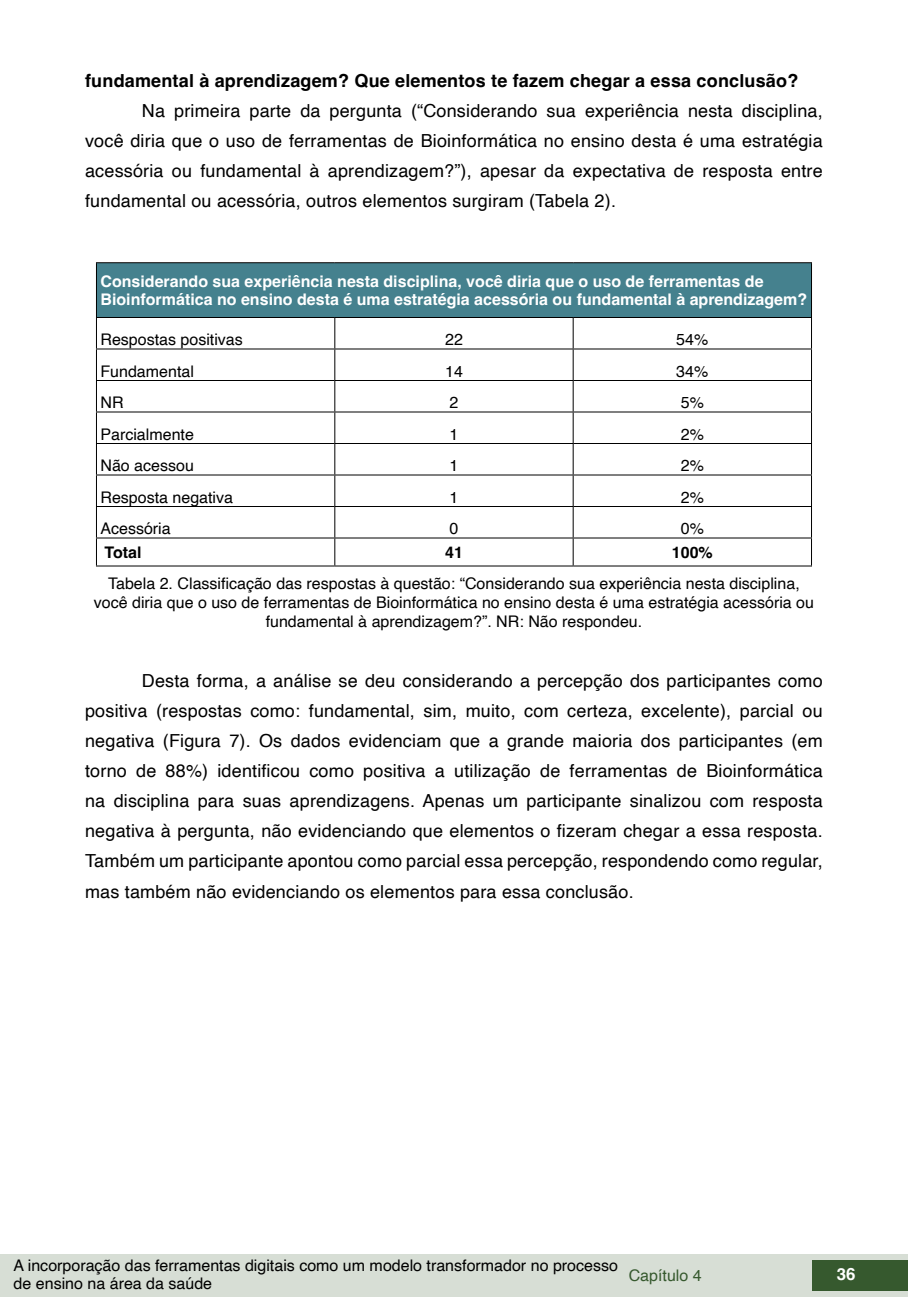
<style>
.page{position:relative;width:908px;height:1304px;background:#fff}
.page>*{position:absolute;margin:0;border:0;box-sizing:border-box;transform-origin:0 0}
.t1{font:18px/30px "Helvetica";letter-spacing:.01em;color:#000;text-align:justify}
.t2{font:700 18px "Helvetica";letter-spacing:.01em;color:#000}
.t3{font:700 16.8px "Helvetica";color:#fff}
.t4{font:16px/19.2px "Helvetica";color:#000}
.t5{font:700 16px/18px "Helvetica";color:#fff}
.t6{font:700 16px "Helvetica";color:#000}
.t7{font:16px "Helvetica";color:#36592e}
</style>
<div class="page">
<div style="left:0;top:1254px;width:906px;height:43px;background:#d7ded5"></div>
<div style="left:812px;top:1261px;width:95px;height:30px;background:#36592e"></div>
<div style="left:96px;top:263px;width:715px;height:54px;background:#45818e"></div>
<hr style="left:96px;top:262px;width:238px;height:1px;background:#000">
<hr style="left:96px;top:263px;width:1px;height:54px;background:#000">
<hr style="left:334px;top:262px;width:239px;height:1px;background:#000">
<hr style="left:573px;top:262px;width:238px;height:1px;background:#000">
<hr style="left:810px;top:263px;width:1px;height:54px;background:#000">
<hr style="left:96px;top:317px;width:238px;height:1px;background:#000">
<hr style="left:96px;top:318px;width:1px;height:30px;background:#000">
<hr style="left:334px;top:317px;width:239px;height:1px;background:#000">
<hr style="left:334px;top:318px;width:1px;height:30px;background:#000">
<hr style="left:573px;top:317px;width:238px;height:1px;background:#000">
<hr style="left:572px;top:318px;width:1px;height:30px;background:#000">
<hr style="left:810px;top:318px;width:1px;height:30px;background:#000">
<hr style="left:96px;top:348px;width:238px;height:1px;background:#000">
<hr style="left:96px;top:349px;width:1px;height:31px;background:#000">
<hr style="left:334px;top:348px;width:239px;height:1px;background:#000">
<hr style="left:334px;top:349px;width:1px;height:31px;background:#000">
<hr style="left:573px;top:348px;width:238px;height:1px;background:#000">
<hr style="left:572px;top:349px;width:1px;height:31px;background:#000">
<hr style="left:810px;top:349px;width:1px;height:31px;background:#000">
<hr style="left:96px;top:380px;width:238px;height:1px;background:#000">
<hr style="left:96px;top:381px;width:1px;height:30px;background:#000">
<hr style="left:334px;top:380px;width:239px;height:1px;background:#000">
<hr style="left:334px;top:381px;width:1px;height:30px;background:#000">
<hr style="left:573px;top:380px;width:238px;height:1px;background:#000">
<hr style="left:572px;top:381px;width:1px;height:30px;background:#000">
<hr style="left:810px;top:381px;width:1px;height:30px;background:#000">
<hr style="left:96px;top:411px;width:238px;height:1px;background:#000">
<hr style="left:96px;top:412px;width:1px;height:31px;background:#000">
<hr style="left:334px;top:411px;width:239px;height:1px;background:#000">
<hr style="left:334px;top:412px;width:1px;height:31px;background:#000">
<hr style="left:573px;top:411px;width:238px;height:1px;background:#000">
<hr style="left:572px;top:412px;width:1px;height:31px;background:#000">
<hr style="left:810px;top:412px;width:1px;height:31px;background:#000">
<hr style="left:96px;top:443px;width:238px;height:1px;background:#000">
<hr style="left:96px;top:444px;width:1px;height:30px;background:#000">
<hr style="left:334px;top:443px;width:239px;height:1px;background:#000">
<hr style="left:334px;top:444px;width:1px;height:30px;background:#000">
<hr style="left:573px;top:443px;width:238px;height:1px;background:#000">
<hr style="left:572px;top:444px;width:1px;height:30px;background:#000">
<hr style="left:810px;top:444px;width:1px;height:30px;background:#000">
<hr style="left:96px;top:474px;width:238px;height:1px;background:#000">
<hr style="left:96px;top:475px;width:1px;height:31px;background:#000">
<hr style="left:334px;top:474px;width:239px;height:1px;background:#000">
<hr style="left:334px;top:475px;width:1px;height:31px;background:#000">
<hr style="left:573px;top:474px;width:238px;height:1px;background:#000">
<hr style="left:572px;top:475px;width:1px;height:31px;background:#000">
<hr style="left:810px;top:475px;width:1px;height:31px;background:#000">
<hr style="left:96px;top:506px;width:238px;height:1px;background:#000">
<hr style="left:96px;top:507px;width:1px;height:30px;background:#000">
<hr style="left:334px;top:506px;width:239px;height:1px;background:#000">
<hr style="left:334px;top:507px;width:1px;height:30px;background:#000">
<hr style="left:573px;top:506px;width:238px;height:1px;background:#000">
<hr style="left:572px;top:507px;width:1px;height:30px;background:#000">
<hr style="left:810px;top:507px;width:1px;height:30px;background:#000">
<hr style="left:96px;top:537px;width:238px;height:1px;background:#000">
<svg style="left:96px;top:538px;width:1px;height:27px"></svg>
<hr style="left:334px;top:537px;width:239px;height:1px;background:#000">
<svg style="left:334px;top:538px;width:1px;height:27px"></svg>
<hr style="left:573px;top:537px;width:238px;height:1px;background:#000">
<svg style="left:572px;top:538px;width:1px;height:27px"></svg>
<hr style="left:96px;top:565px;width:238px;height:1px;background:#000">
<hr style="left:334px;top:565px;width:239px;height:1px;background:#000">
<hr style="left:573px;top:565px;width:238px;height:1px;background:#000">
<p class="t2" style="left:85px;top:70px;width:714px">fundamental à aprendizagem? Que elementos te fazem chegar a essa conclusão?</p>
<p class="t1" style="left:85px;top:96px;width:738px;text-indent:57px">Na primeira parte da pergunta (“Considerando sua experiência nesta disciplina, você diria que o uso de ferramentas de Bioinformática no ensino desta é uma estratégia acessória ou fundamental à aprendizagem?”), apesar da expectativa de resposta entre fundamental ou acessória, outros elementos surgiram (Tabela 2).</p>
<p class="t5" style="left:100px;top:274px;width:707px">Considerando sua experiência nesta disciplina, você diria que o uso de ferramentas de<br>Bioinformática no ensino desta é uma estratégia acessória ou fundamental à aprendizagem?</p>
<p class="t4" style="left:100px;top:330px;width:144px">Respostas positivas</p>
<p class="t4" style="left:445px;top:330px;width:19px">22</p>
<p class="t4" style="left:676px;top:330px;width:34px">54%</p>
<p class="t4" style="left:100px;top:362px;width:95px">Fundamental</p>
<p class="t4" style="left:445px;top:362px;width:19px">14</p>
<p class="t4" style="left:676px;top:362px;width:34px">34%</p>
<p class="t4" style="left:100px;top:393px;width:25px">NR</p>
<p class="t4" style="left:449px;top:393px;width:10px">2</p>
<p class="t4" style="left:680px;top:393px;width:25px">5%</p>
<p class="t4" style="left:100px;top:425px;width:95px">Parcialmente</p>
<p class="t4" style="left:449px;top:425px;width:10px">1</p>
<p class="t4" style="left:680px;top:425px;width:25px">2%</p>
<p class="t4" style="left:100px;top:456px;width:95px">Não acessou</p>
<p class="t4" style="left:449px;top:456px;width:10px">1</p>
<p class="t4" style="left:680px;top:456px;width:25px">2%</p>
<p class="t4" style="left:100px;top:488px;width:134px">Resposta negativa</p>
<p class="t4" style="left:449px;top:488px;width:10px">1</p>
<p class="t4" style="left:680px;top:488px;width:25px">2%</p>
<p class="t4" style="left:100px;top:519px;width:72px">Acessória</p>
<p class="t4" style="left:449px;top:519px;width:10px">0</p>
<p class="t4" style="left:680px;top:519px;width:25px">0%</p>
<p class="t6" style="left:104px;top:543px;width:39px">Total</p>
<p class="t6" style="left:445px;top:543px;width:19px">41</p>
<p class="t6" style="left:671px;top:543px;width:42px">100%</p>
<p class="t4" style="left:94px;top:574px;width:721px;text-align:center">Tabela 2. Classificação das respostas à questão: “Considerando sua experiência nesta disciplina, você diria que o uso de ferramentas de Bioinformática no ensino desta é uma estratégia acessória ou fundamental à aprendizagem?”. NR: Não respondeu.</p>
<p class="t1" style="left:85px;top:667px;width:738px;text-indent:57px">Desta forma, a análise se deu considerando a percepção dos participantes como positiva (respostas como: fundamental, sim, muito, com certeza, excelente), parcial ou negativa (Figura 7). Os dados evidenciam que a grande maioria dos participantes (em torno de 88%) identificou como positiva a utilização de ferramentas de Bioinformática na disciplina para suas aprendizagens. Apenas um participante sinalizou com resposta negativa à pergunta, não evidenciando que elementos o fizeram chegar a essa resposta.<br>Também um participante apontou como parcial essa percepção, respondendo como regular, mas também não evidenciando os elementos para essa conclusão.</p>
<p class="t4" style="left:14px;top:1257px;width:605px;line-height:18.2px">A incorporação das ferramentas digitais como um modelo transformador no processo de ensino na área da saúde</p>
<p class="t7" style="left:628px;top:1263px;width:74px">Capítulo 4</p>
<p class="t3" style="left:836px;top:1264px;width:20px">36</p>
</div>
